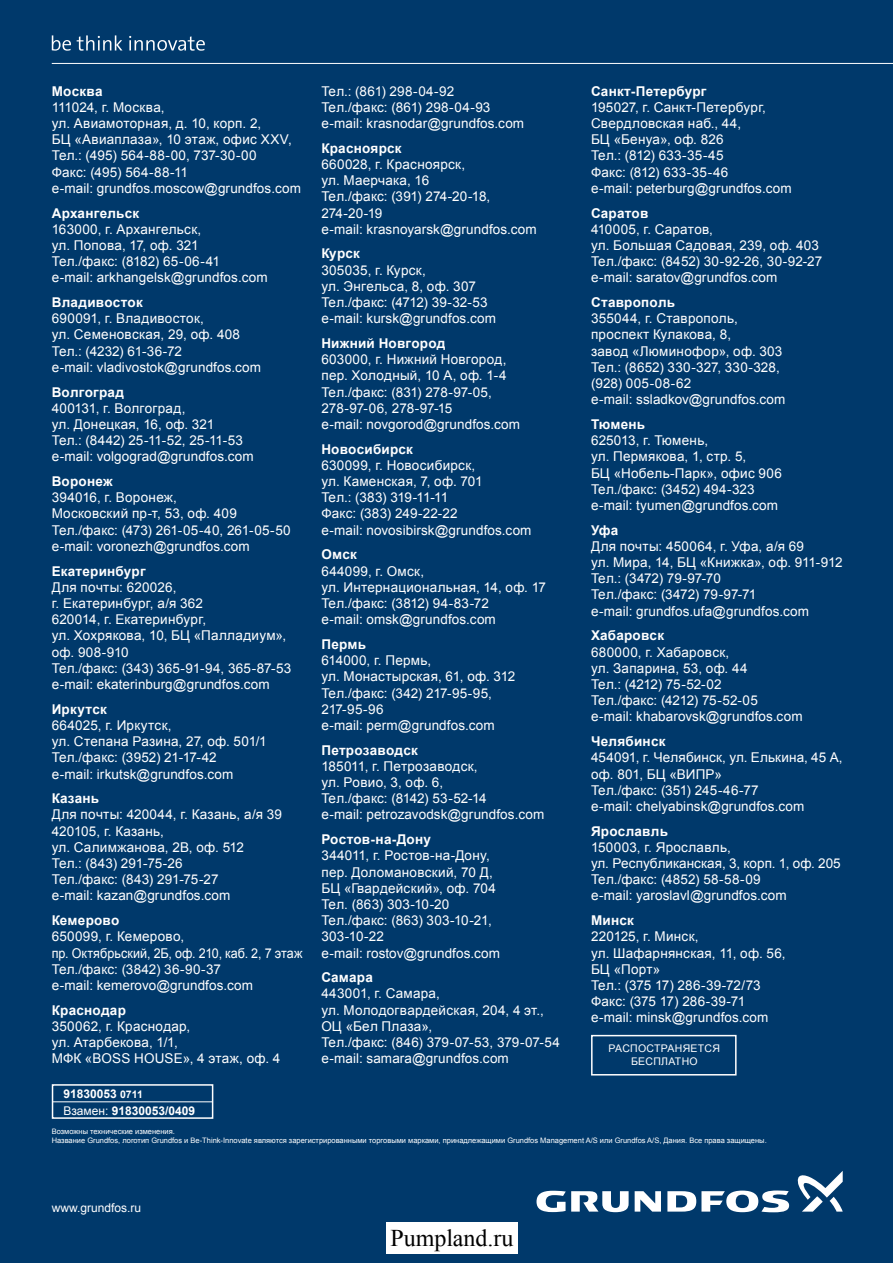
<style>
.page{position:relative;width:893px;height:1263px;background:#fff}
.page>*{position:absolute;margin:0;border:0;box-sizing:border-box;transform-origin:0 0}
.t1{font:24px "Times New Roman";color:#000}
.t2{font:13.5px/16.2px "Arial";letter-spacing:.015em;color:#fff}
.t3{font:700 13.5px "Arial";letter-spacing:.015em;color:#fff}
.t4{font:700 12px "Arial";color:#fff}
.t5{font:12px "Arial";color:#fff}
.t6{font:10.5px/12.6px "Arial";letter-spacing:.03em;color:#fff;text-align:center}
.t7{font:7.5px/9px "Arial";color:#fff}
.s1{font-size:10.5px}
.s2{font-weight:400}
</style>
<div class="page">
<div style="left:0;top:0;width:893px;height:1262px;background:#00396b"></div>
<hr style="left:52px;top:63px;width:841px;height:1px;background:#fff">
<svg style="left:635px;top:1191px;width:26px;height:20px"></svg>
<svg style="left:536px;top:1191px;width:93px;height:21px"></svg>
<svg style="left:667px;top:1190px;width:122px;height:22px"></svg>
<svg style="left:797px;top:1171px;width:46px;height:40px"></svg>
<svg style="left:52px;top:35px;width:19px;height:16px"></svg>
<svg style="left:77px;top:35px;width:45px;height:16px"></svg>
<svg style="left:129px;top:36px;width:76px;height:15px"></svg>
<div style="left:52px;top:1084px;width:161px;height:35px;border:2px solid #fff"></div>
<hr style="left:53px;top:1101px;width:159px;height:1px;background:#fff">
<div style="left:591px;top:1035px;width:146px;height:40px;border:2px solid #fff"></div>
<div style="left:386px;top:1222px;width:132px;height:32px;background:#fff"></div>
<p class="t3" style="left:52px;top:82px;width:52px">Москва</p>
<p class="t2" style="left:52px;top:99px;width:251px">111024, г. Москва,<br>ул. Авиамоторная, д. 10, корп. 2,<br>БЦ «Авиаплаза», 10 этаж, офис XXV,<br>Тел.: (495) 564-88-00, 737-30-00<br>Факс: (495) 564-88-11<br>e-mail: grundfos.moscow@grundfos.com</p>
<p class="t3" style="left:52px;top:204px;width:89px">Архангельск</p>
<p class="t2" style="left:52px;top:221px;width:217px">163000, г. Архангельск,<br>ул. Попова, 17, оф. 321<br>Тел./факс: (8182) 65-06-41<br>e-mail: arkhangelsk@grundfos.com</p>
<p class="t3" style="left:52px;top:293px;width:93px">Владивосток</p>
<p class="t2" style="left:52px;top:310px;width:211px">690091, г. Владивосток,<br>ул. Семеновская, 29, оф. 408<br>Тел.: (4232) 61-36-72<br>e-mail: vladivostok@grundfos.com</p>
<p class="t3" style="left:52px;top:383px;width:74px">Волгоград</p>
<p class="t2" style="left:52px;top:400px;width:204px">400131, г. Волгоград,<br>ул. Донецкая, 16, оф. 321<br>Тел.: (8442) 25-11-52, 25-11-53 e-mail: volgograd@grundfos.com</p>
<p class="t3" style="left:52px;top:472px;width:62px">Воронеж</p>
<p class="t2" style="left:52px;top:490px;width:240px">394016, г. Воронеж,<br>Московский пр-т, 53, оф. 409<br>Тел./факс: (473) 261-05-40, 261-05-50 e-mail: voronezh@grundfos.com</p>
<p class="t3" style="left:52px;top:562px;width:95px">Екатеринбург</p>
<p class="t2" style="left:52px;top:579px;width:241px">Для почты: 620026,<br>г. Екатеринбург, а/я 362<br>620014, г. Екатеринбург,<br>ул. Хохрякова, 10, БЦ «Палладиум», оф. 908-910<br>Тел./факс: (343) 365-91-94, 365-87-53 e-mail: ekaterinburg@grundfos.com</p>
<p class="t3" style="left:52px;top:700px;width:57px">Иркутск</p>
<p class="t2" style="left:52px;top:717px;width:216px">664025, г. Иркутск,<br>ул. Степана Разина, 27, оф. 501/1<br>Тел./факс: (3952) 21-17-42<br>e-mail: irkutsk@grundfos.com</p>
<p class="t3" style="left:52px;top:789px;width:49px">Казань</p>
<p class="t2" style="left:52px;top:807px;width:232px">Для почты: 420044, г. Казань, а/я 39<br>420105, г. Казань,<br>ул. Салимжанова, 2В, оф. 512<br>Тел.: (843) 291-75-26<br>Тел./факс: (843) 291-75-27<br>e-mail: kazan@grundfos.com</p>
<p class="t3" style="left:52px;top:911px;width:69px">Кемерово</p>
<p class="t2" style="left:52px;top:929px;width:252px">650099, г. Кемерово,<br>пр. Октябрьский, 2Б, оф. 210, каб. 2, 7 этаж<br>Тел./факс: (3842) 36-90-37<br>e-mail: kemerovo@grundfos.com</p>
<p class="t3" style="left:52px;top:1001px;width:76px">Краснодар</p>
<p class="t2" style="left:52px;top:1018px;width:230px">350062, г. Краснодар,<br>ул. Атарбекова, 1/1,<br>МФК «BOSS HOUSE», 4 этаж, оф. 4</p>
<p class="t4" style="left:63px;top:1085px;width:81px">91830053 <span class="s1">0711</span></p>
<p class="t4" style="left:63px;top:1103px;width:133px"><span class="s2">Взамен:</span> 91830053/0409</p>
<p class="t2" style="left:321px;top:83px;width:204px">Тел.: (861) 298-04-92<br>Тел./факс: (861) 298-04-93 e-mail: krasnodar@grundfos.com</p>
<p class="t3" style="left:321px;top:139px;width:82px">Красноярск</p>
<p class="t2" style="left:321px;top:156px;width:217px">660028, г. Красноярск,<br>ул. Маерчака, 16<br>Тел./факс: (391) 274-20-18,<br>274-20-19<br>e-mail: krasnoyarsk@grundfos.com</p>
<p class="t3" style="left:321px;top:245px;width:40px">Курск</p>
<p class="t2" style="left:321px;top:262px;width:176px">305035, г. Курск,<br>ул. Энгельса, 8, оф. 307<br>Тел./факс: (4712) 39-32-53 e-mail: kursk@grundfos.com</p>
<p class="t3" style="left:321px;top:334px;width:126px">Нижний Новгород</p>
<p class="t2" style="left:321px;top:351px;width:200px">603000, г. Нижний Новгород, пер. Холодный, 10 А, оф. 1-4<br>Тел./факс: (831) 278-97-05,<br>278-97-06, 278-97-15<br>e-mail: novgorod@grundfos.com</p>
<p class="t3" style="left:321px;top:440px;width:93px">Новосибирск</p>
<p class="t2" style="left:321px;top:457px;width:212px">630099, г. Новосибирск,<br>ул. Каменская, 7, оф. 701<br>Тел.: (383) 319-11-11<br>Факс: (383) 249-22-22<br>e-mail: novosibirsk@grundfos.com</p>
<p class="t3" style="left:321px;top:546px;width:37px">Омск</p>
<p class="t2" style="left:321px;top:563px;width:226px">644099, г. Омск,<br>ул. Интернациональная, 14, оф. 17<br>Тел./факс: (3812) 94-83-72<br>e-mail: omsk@grundfos.com</p>
<p class="t3" style="left:321px;top:635px;width:46px">Пермь</p>
<p class="t2" style="left:321px;top:652px;width:195px">614000, г. Пермь,<br>ул. Монастырская, 61, оф. 312<br>Тел./факс: (342) 217-95-95,<br>217-95-96<br>e-mail: perm@grundfos.com</p>
<p class="t3" style="left:321px;top:741px;width:98px">Петрозаводск</p>
<p class="t2" style="left:321px;top:758px;width:224px">185011, г. Петрозаводск,<br>ул. Ровио, 3, оф. 6,<br>Тел./факс: (8142) 53-52-14<br>e-mail: petrozavodsk@grundfos.com</p>
<p class="t3" style="left:321px;top:830px;width:111px">Ростов-на-Дону</p>
<p class="t2" style="left:321px;top:848px;width:180px">344011, г. Ростов-на-Дону, пер. Доломановский, 70 Д,<br>БЦ «Гвардейский», оф. 704<br>Тел. (863) 303-10-20<br>Тел./факс: (863) 303-10-21,<br>303-10-22<br>e-mail: rostov@grundfos.com</p>
<p class="t3" style="left:321px;top:968px;width:53px">Самара</p>
<p class="t2" style="left:321px;top:986px;width:240px">443001, г. Самара,<br>ул. Молодогвардейская, 204, 4 эт.,<br>ОЦ «Бел Плаза»,<br>Тел./факс: (846) 379-07-53, 379-07-54 e-mail: samara@grundfos.com</p>
<p class="t3" style="left:591px;top:82px;width:117px">Санкт-Петербург</p>
<p class="t2" style="left:591px;top:99px;width:202px">195027, г. Санкт-Петербург,<br>Свердловская наб., 44,<br>БЦ «Бенуа», оф. 826<br>Тел.: (812) 633-35-45<br>Факс: (812) 633-35-46<br>e-mail: peterburg@grundfos.com</p>
<p class="t3" style="left:591px;top:204px;width:59px">Саратов</p>
<p class="t2" style="left:591px;top:221px;width:233px">410005, г. Саратов,<br>ул. Большая Садовая, 239, оф. 403<br>Тел./факс: (8452) 30-92-26, 30-92-27 e-mail: saratov@grundfos.com</p>
<p class="t3" style="left:591px;top:293px;width:85px">Ставрополь</p>
<p class="t2" style="left:591px;top:311px;width:196px">355044, г. Ставрополь, проспект Кулакова, 8,<br>завод «Люминофор», оф. 303<br>Тел.: (8652) 330-327, 330-328, (928) 005-08-62<br>e-mail: ssladkov@grundfos.com</p>
<p class="t3" style="left:591px;top:415px;width:56px">Тюмень</p>
<p class="t2" style="left:591px;top:432px;width:192px">625013, г. Тюмень,<br>ул. Пермякова, 1, стр. 5,<br>БЦ «Нобель-Парк», офис 906<br>Тел./факс: (3452) 494-323 e-mail: tyumen@grundfos.com</p>
<p class="t3" style="left:591px;top:521px;width:29px">Уфа</p>
<p class="t2" style="left:591px;top:538px;width:253px">Для почты: 450064, г. Уфа, а/я 69<br>ул. Мира, 14, БЦ «Книжка», оф. 911-912<br>Тел.: (3472) 79-97-70<br>Тел./факс: (3472) 79-97-71<br>e-mail: grundfos.ufa@grundfos.com</p>
<p class="t3" style="left:591px;top:627px;width:75px">Хабаровск</p>
<p class="t2" style="left:591px;top:644px;width:213px">680000, г. Хабаровск,<br>ул. Запарина, 53, оф. 44<br>Тел.: (4212) 75-52-02<br>Тел./факс: (4212) 75-52-05<br>e-mail: khabarovsk@grundfos.com</p>
<p class="t3" style="left:591px;top:732px;width:76px">Челябинск</p>
<p class="t2" style="left:591px;top:750px;width:253px">454091, г. Челябинск, ул. Елькина, 45 А, оф. 801, БЦ «ВИПР»<br>Тел./факс: (351) 245-46-77<br>e-mail: chelyabinsk@grundfos.com</p>
<p class="t3" style="left:591px;top:822px;width:78px">Ярославль</p>
<p class="t2" style="left:591px;top:839px;width:251px">150003, г. Ярославль,<br>ул. Республиканская, 3, корп. 1, оф. 205<br>Тел./факс: (4852) 58-58-09<br>e-mail: yaroslavl@grundfos.com</p>
<p class="t3" style="left:591px;top:911px;width:44px">Минск</p>
<p class="t2" style="left:591px;top:929px;width:196px">220125, г. Минск,<br>ул. Шафарнянская, 11, оф. 56,<br>БЦ «Порт»<br>Тел.: (375 17) 286-39-72/73<br>Факс: (375 17) 286-39-71 e-mail: minsk@grundfos.com</p>
<p class="t6" style="left:609px;top:1042px;width:113px">РАСПОСТРАНЯЕТСЯ<br>БЕСПЛАТНО</p>
<p class="t7" style="left:52px;top:1127px;width:716px">Возможны технические изменения.<br>Название Grundfos, логотип Grundfos и Be-Think-Innovate являются зарегистрированными торговыми марками, принадлежащими Grundfos Management A/S или Grundfos A/S, Дания. Все права защищены.</p>
<p class="t5" style="left:52px;top:1199px;width:91px">www.grundfos.ru</p>
<h1 class="t1" style="left:390px;top:1226px;width:125px">Pumpland.ru</h1>
</div>
